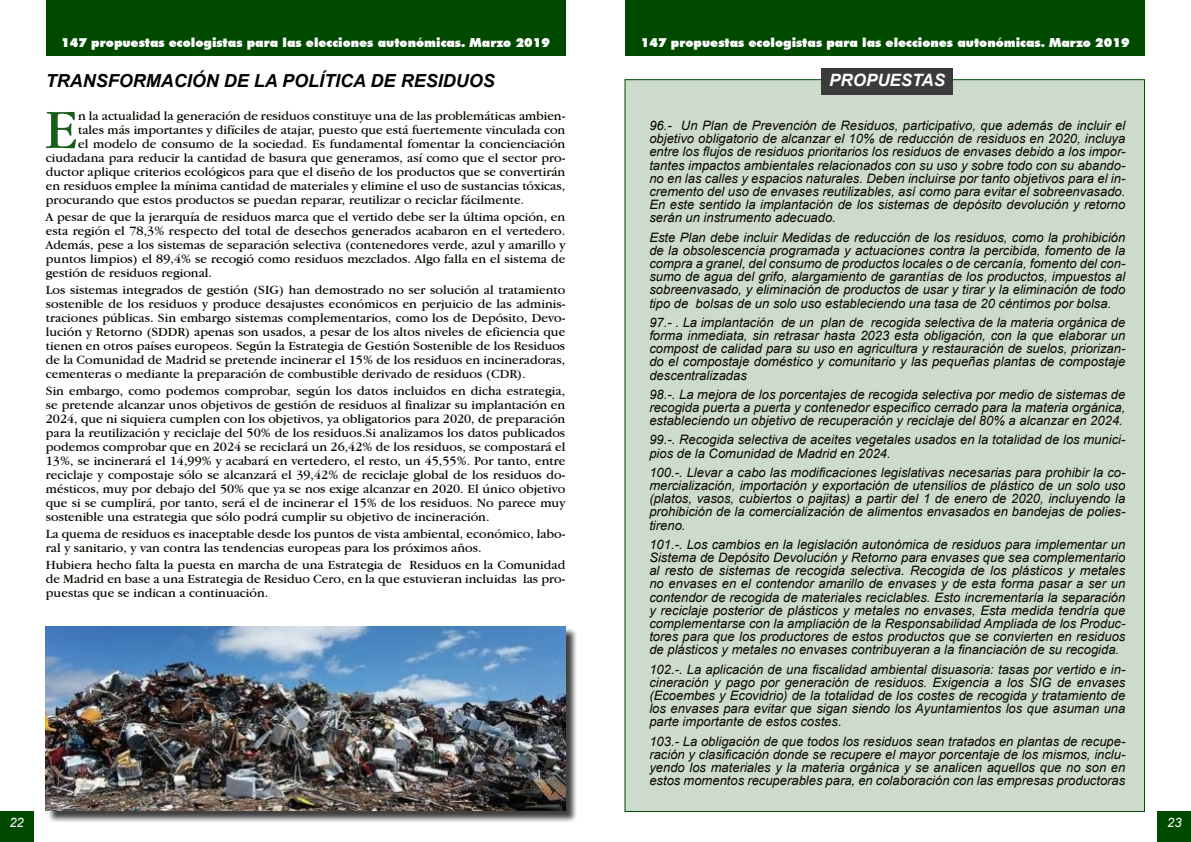
<style>
.page{position:relative;width:1191px;height:842px;background:#fff}
.page>*{position:absolute;margin:0;border:0;box-sizing:border-box;transform-origin:0 0}
.t1{font:57.5px "Garamond IT Cby BT";color:#1a5c1a}
.t2{font:italic 700 18px "Arial";color:#000}
.t3{font:italic 700 17px "Arial";color:#fff}
.t4{font:italic 13px/13.2px "Arial";color:#0b0700;text-align:justify}
.t5{font:13px/14px "Garamond IT Cby BT";color:#0b0700;text-align:justify}
.t6{font:italic 13px "Arial";color:#fff}
.t7{font:900 12.5px "Futura BT";color:#fff}
</style>
<div class="page">
<div style="left:46px;top:0;width:519px;height:55px;background:#004a00"></div>
<div style="left:0;top:812px;width:33px;height:30px;background:#004a00"></div>
<div style="left:1157px;top:812px;width:34px;height:30px;background:#004a00"></div>
<div style="left:625px;top:0;width:520px;height:55px;background:#004a00"></div>
<div style="left:624px;top:79px;width:521px;height:733px;background:#ccdbcc;border:1px solid #004a00"></div>
<div style="left:821px;top:68px;width:131px;height:26px;background:#3b3b3b"></div>
<div style="left:48px;top:628px;width:530px;height:196px;background:#000;opacity:.75"></div>
<img style="left:46px;top:626px;width:519px;height:185px">
<p class="t7" style="left:61px;top:35px;width:490px">147 propuestas ecologistas para las elecciones autonómicas. Marzo 2019</p>
<p class="t7" style="left:641px;top:35px;width:490px">147 propuestas ecologistas para las elecciones autonómicas. Marzo 2019</p>
<h2 class="t2" style="left:46px;top:69px;width:450px">TRANSFORMACIÓN DE LA POLÍTICA DE RESIDUOS</h2>
<h1 class="t1" style="left:45px;top:95px;width:35px">E</h1>
<p class="t5" style="left:78px;top:109px;width:489px">n la actualidad la generación de residuos constituye una de las problemáticas ambien-</p>
<h3 class="t3" style="left:829px;top:69px;width:117px">PROPUESTAS</h3>
<p class="t4" style="left:649px;top:119px;width:477px">96.- Un Plan de Prevención de Residuos, participativo, que además de incluir el objetivo obligatorio de alcanzar el 10% de reducción de residuos en 2020, incluya entre los flujos de residuos prioritarios los residuos de envases debido a los impor&shy;tantes impactos ambientales relacionados con su uso y sobre todo con su abando&shy;no en las calles y espacios naturales. Deben incluirse por tanto objetivos para el in&shy;cremento del uso de envases reutilizables, así como para evitar el sobreenvasado.<br>En este sentido la implantación de los sistemas de depósito devolución y retorno serán un instrumento adecuado.</p>
<p class="t4" style="left:649px;top:231px;width:477px">Este Plan debe incluir Medidas de reducción de los residuos, como la prohibición de la obsolescencia programada y actuaciones contra la percibida, fomento de la compra a granel, del consumo de productos locales o de cercanía, fomento del con&shy;sumo de agua del grifo, alargamiento de garantías de los productos, impuestos al sobreenvasado, y eliminación de productos de usar y tirar y la eliminación de todo tipo de bolsas de un solo uso estableciendo una tasa de 20 céntimos por bolsa.</p>
<p class="t4" style="left:649px;top:316px;width:477px">97.- . La implantación de un plan de recogida selectiva de la materia orgánica de forma inmediata, sin retrasar hasta 2023 esta obligación, con la que elaborar un compost de calidad para su uso en agricultura y restauración de suelos, priorizan&shy;do el compostaje doméstico y comunitario y las pequeñas plantas de compostaje descentralizadas</p>
<p class="t4" style="left:649px;top:388px;width:477px">98.-. La mejora de los porcentajes de recogida selectiva por medio de sistemas de recogida puerta a puerta y contenedor especifico cerrado para la materia orgánica, estableciendo un objetivo de recuperación y reciclaje del 80% a alcanzar en 2024.</p>
<p class="t4" style="left:649px;top:433px;width:477px">99.-. Recogida selectiva de aceites vegetales usados en la totalidad de los munici&shy;pios de la Comunidad de Madrid en 2024.</p>
<p class="t4" style="left:649px;top:466px;width:477px">100.-. Llevar a cabo las modificaciones legislativas necesarias para prohibir la co&shy;mercialización, importación y exportación de utensilios de plástico de un solo uso (platos, vasos, cubiertos o pajitas) a partir del 1 de enero de 2020, incluyendo la prohibición de la comercialización de alimentos envasados en bandejas de polies&shy;tireno.</p>
<p class="t4" style="left:649px;top:538px;width:477px">101.-. Los cambios en la legislación autonómica de residuos para implementar un Sistema de Depósito Devolución y Retorno para envases que sea complementario al resto de sistemas de recogida selectiva. Recogida de los plásticos y metales no envases en el contendor amarillo de envases y de esta forma pasar a ser un contendor de recogida de materiales reciclables. Esto incrementaría la separación y reciclaje posterior de plásticos y metales no envases, Esta medida tendría que complementarse con la ampliación de la Responsabilidad Ampliada de los Produc&shy;tores para que los productores de estos productos que se convierten en residuos de plásticos y metales no envases contribuyeran a la financiación de su recogida.</p>
<p class="t4" style="left:649px;top:663px;width:477px">102.-. La aplicación de una fiscalidad ambiental disuasoria: tasas por vertido e in&shy;cineración y pago por generación de residuos. Exigencia a los SIG de envases (Ecoembes y Ecovidrio) de la totalidad de los costes de recogida y tratamiento de los envases para evitar que sigan siendo los Ayuntamientos los que asuman una parte importante de estos costes.</p>
<p class="t4" style="left:649px;top:735px;width:477px">103.- La obligación de que todos los residuos sean tratados en plantas de recupe&shy;ración y clasificación donde se recupere el mayor porcentaje de los mismos, inclu&shy;yendo los materiales y la materia orgánica y se analicen aquellos que no son en estos momentos recuperables para, en colaboración con las empresas productoras</p>
<p class="t5" style="left:78px;top:123px;width:489px">tales más importantes y difíciles de atajar, puesto que está fuertemente vinculada con</p>
<p class="t5" style="left:78px;top:137px;width:489px">el modelo de consumo de la sociedad. Es fundamental fomentar la concienciación</p>
<p class="t5" style="left:46px;top:151px;width:521px">ciudadana para reducir la cantidad de basura que generamos, así como que el sector pro-</p>
<p class="t5" style="left:46px;top:165px;width:521px">ductor aplique criterios ecológicos para que el diseño de los productos que se convertirán</p>
<p class="t5" style="left:46px;top:179px;width:521px">en residuos emplee la mínima cantidad de materiales y elimine el uso de sustancias tóxicas,</p>
<p class="t5" style="left:46px;top:193px;width:480px">procurando que estos productos se puedan reparar, reutilizar o reciclar fácilmente.</p>
<p class="t5" style="left:46px;top:210px;width:521px">A pesar de que la jerarquía de residuos marca que el vertido debe ser la última opción, en esta región el 78,3% respecto del total de desechos generados acabaron en el vertedero.<br>Además, pese a los sistemas de separación selectiva (contenedores verde, azul y amarillo y puntos limpios) el 89,4% se recogió como residuos mezclados. Algo falla en el sistema de gestión de residuos regional.</p>
<p class="t5" style="left:46px;top:283px;width:521px">Los sistemas integrados de gestión (SIG) han demostrado no ser solución al tratamiento sostenible de los residuos y produce desajustes económicos en perjuicio de las adminis&shy;traciones públicas. Sin embargo sistemas complementarios, como los de Depósito, Devo&shy;lución y Retorno (SDDR) apenas son usados, a pesar de los altos niveles de eficiencia que tienen en otros países europeos. Según la Estrategia de Gestión Sostenible de los Residuos de la Comunidad de Madrid se pretende incinerar el 15% de los residuos en incineradoras, cementeras o mediante la preparación de combustible derivado de residuos (CDR).</p>
<p class="t5" style="left:46px;top:384px;width:521px">Sin embargo, como podemos comprobar, según los datos incluidos en dicha estrategia, se pretende alcanzar unos objetivos de gestión de residuos al finalizar su implantación en 2024, que ni siquiera cumplen con los objetivos, ya obligatorios para 2020, de preparación para la reutilización y reciclaje del 50% de los residuos.Si analizamos los datos publicados podemos comprobar que en 2024 se reciclará un 26,42% de los residuos, se compostará el 13%, se incinerará el 14,99% y acabará en vertedero, el resto, un 45,55%. Por tanto, entre reciclaje y compostaje sólo se alcanzará el 39,42% de reciclaje global de los residuos do&shy;mésticos, muy por debajo del 50% que ya se nos exige alcanzar en 2020. El único objetivo que si se cumplirá, por tanto, será el de incinerar el 15% de los residuos. No parece muy sostenible una estrategia que sólo podrá cumplir su objetivo de incineración.</p>
<p class="t5" style="left:46px;top:527px;width:521px">La quema de residuos es inaceptable desde los puntos de vista ambiental, económico, labo&shy;ral y sanitario, y van contra las tendencias europeas para los próximos años.</p>
<p class="t5" style="left:46px;top:558px;width:521px">Hubiera hecho falta la puesta en marcha de una Estrategia de Residuos en la Comunidad de Madrid en base a una Estrategia de Residuo Cero, en la que estuvieran incluidas las pro&shy;puestas que se indican a continuación.</p>
<p class="t6" style="left:9px;top:814px;width:16px">22</p>
<p class="t6" style="left:1167px;top:814px;width:16px">23</p>
</div>
